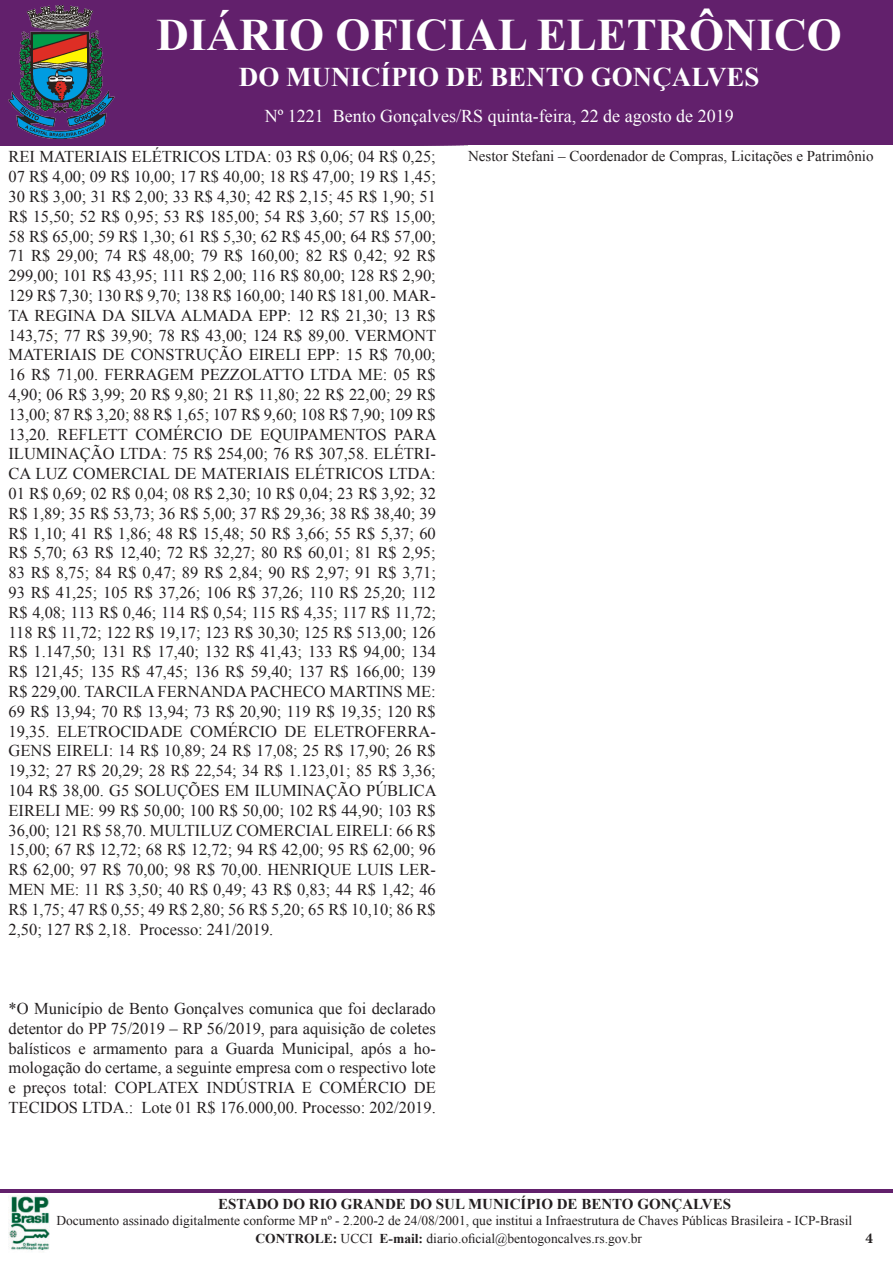
<style>
.page{position:relative;width:893px;height:1263px;background:#fff}
.page>*{position:absolute;margin:0;border:0;box-sizing:border-box;transform-origin:0 0}
.t1{font:700 45px "Times New Roman";color:#fff}
.t2{font:700 27px "Times New Roman";color:#fff}
.t3{font:18px "Times New Roman";color:#fff}
.t4{font:16.5px/19.8px "Times New Roman";color:#231f20;text-align:justify}
.t5{font:15px "Times New Roman";color:#231f20}
.t6{font:700 15px "Times New Roman";color:#231f20}
.t7{font:700 15px "Minion Pro";color:#231f20}
.t8{font:13.5px "Times New Roman";color:#231f20}
.s1{font-weight:700}
</style>
<div class="page">
<svg style="left:0;top:0;width:893px;height:146px;background:#60256c"></svg>
<hr style="left:0;top:1189px;width:893px;height:3px;background:#62206c">
<img style="left:9px;top:1195px;width:41px;height:56px">
<p class="t1" style="left:157px;top:4px;width:687px">DIÁRIO OFICIAL ELETRÔNICO</p>
<p class="t2" style="left:239px;top:58px;width:522px">DO MUNICÍPIO DE BENTO GONÇALVES</p>
<p class="t3" style="left:288px;top:104px;width:346px">12 1 Bento Gonçalves/RS quinta-feira, 22 de a</p>
<p class="t3" style="left:725px;top:104px;width:10px">9</p>
<p class="t3" style="left:265px;top:104px;width:469px">Nº 472 Bento Gonçalves/RS Quarta-feira, 10 de Agosto de 2016</p>
<p class="t3" style="left:306px;top:104px;width:10px">3</p>
<p class="t3" style="left:501px;top:104px;width:16px">in</p>
<p class="t4" style="left:9px;top:147px;width:430px">REI MATERIAIS ELÉTRICOS LTDA: 03 R$ 0,06; 04 R$ 0,25; 07 R$ 4,00; 09 R$ 10,00; 17 R$ 40,00; 18 R$ 47,00; 19 R$ 1,45; 30 R$ 3,00; 31 R$ 2,00; 33 R$ 4,30; 42 R$ 2,15; 45 R$ 1,90; 51<br>R$ 15,50; 52 R$ 0,95; 53 R$ 185,00; 54 R$ 3,60; 57 R$ 15,00; 58 R$ 65,00; 59 R$ 1,30; 61 R$ 5,30; 62 R$ 45,00; 64 R$ 57,00; 71 R$ 29,00; 74 R$ 48,00; 79 R$ 160,00; 82 R$ 0,42; 92 R$ 299,00; 101 R$ 43,95; 111 R$ 2,00; 116 R$ 80,00; 128 R$ 2,90; 129 R$ 7,30; 130 R$ 9,70; 138 R$ 160,00; 140 R$ 181,00. MAR-TA REGINA DA SILVA ALMADA EPP: 12 R$ 21,30; 13 R$ 143,75; 77 R$ 39,90; 78 R$ 43,00; 124 R$ 89,00. VERMONT MATERIAIS DE CONSTRUÇÃO EIRELI EPP: 15 R$ 70,00; 16 R$ 71,00. FERRAGEM PEZZOLATTO LTDA ME: 05 R$ 4,90; 06 R$ 3,99; 20 R$ 9,80; 21 R$ 11,80; 22 R$ 22,00; 29 R$ 13,00; 87 R$ 3,20; 88 R$ 1,65; 107 R$ 9,60; 108 R$ 7,90; 109 R$ 13,20. REFLETT COMÉRCIO DE EQUIPAMENTOS PARA ILUMINAÇÃO LTDA: 75 R$ 254,00; 76 R$ 307,58. ELÉTRI-CA LUZ COMERCIAL DE MATERIAIS ELÉTRICOS LTDA:<br>01 R$ 0,69; 02 R$ 0,04; 08 R$ 2,30; 10 R$ 0,04; 23 R$ 3,92; 32<br>R$ 1,89; 35 R$ 53,73; 36 R$ 5,00; 37 R$ 29,36; 38 R$ 38,40; 39<br>R$ 1,10; 41 R$ 1,86; 48 R$ 15,48; 50 R$ 3,66; 55 R$ 5,37; 60<br>R$ 5,70; 63 R$ 12,40; 72 R$ 32,27; 80 R$ 60,01; 81 R$ 2,95; 83 R$ 8,75; 84 R$ 0,47; 89 R$ 2,84; 90 R$ 2,97; 91 R$ 3,71; 93 R$ 41,25; 105 R$ 37,26; 106 R$ 37,26; 110 R$ 25,20; 112<br>R$ 4,08; 113 R$ 0,46; 114 R$ 0,54; 115 R$ 4,35; 117 R$ 11,72; 118 R$ 11,72; 122 R$ 19,17; 123 R$ 30,30; 125 R$ 513,00; 126<br>R$ 1.147,50; 131 R$ 17,40; 132 R$ 41,43; 133 R$ 94,00; 134<br>R$ 121,45; 135 R$ 47,45; 136 R$ 59,40; 137 R$ 166,00; 139<br>R$ 229,00. TARCILA FERNANDA PACHECO MARTINS ME:<br>69 R$ 13,94; 70 R$ 13,94; 73 R$ 20,90; 119 R$ 19,35; 120 R$ 19,35. ELETROCIDADE COMÉRCIO DE ELETROFERRA-GENS EIRELI: 14 R$ 10,89; 24 R$ 17,08; 25 R$ 17,90; 26 R$ 19,32; 27 R$ 20,29; 28 R$ 22,54; 34 R$ 1.123,01; 85 R$ 3,36; 104 R$ 38,00. G5 SOLUÇÕES EM ILUMINAÇÃO PÚBLICA EIRELI ME: 99 R$ 50,00; 100 R$ 50,00; 102 R$ 44,90; 103 R$ 36,00; 121 R$ 58,70. MULTILUZ COMERCIAL EIRELI: 66 R$ 15,00; 67 R$ 12,72; 68 R$ 12,72; 94 R$ 42,00; 95 R$ 62,00; 96<br>R$ 62,00; 97 R$ 70,00; 98 R$ 70,00. HENRIQUE LUIS LER-MEN ME: 11 R$ 3,50; 40 R$ 0,49; 43 R$ 0,83; 44 R$ 1,42; 46<br>R$ 1,75; 47 R$ 0,55; 49 R$ 2,80; 56 R$ 5,20; 65 R$ 10,10; 86 R$ 2,50; 127 R$ 2,18. Processo: 241/2019.</p>
<p class="t4" style="left:9px;top:998px;width:429px">*O Município de Bento Gonçalves comunica que foi declarado detentor do PP 75/2019 – RP 56/2019, para aquisição de coletes balísticos e armamento para a Guarda Municipal, após a ho&shy;mologação do certame, a seguinte empresa com o respectivo lote e preços total: COPLATEX INDÚSTRIA E COMÉRCIO DE TECIDOS LTDA.: Lote 01 R$ 176.000,00. Processo: 202/2019.</p>
<p class="t5" style="left:468px;top:146px;width:407px">Nestor Stefani – Coordenador de Compras, Licitações e Patrimônio</p>
<p class="t6" style="left:218px;top:1193px;width:514px">ESTADO DO RIO GRANDE DO SUL MUNICÍPIO DE BENTO GONÇALVES</p>
<p class="t8" style="left:56px;top:1211px;width:797px">Documento assinado digitalmente conforme MP nº - 2.200-2 de 24/08/2001, que institui a Infraestrutura de Chaves Públicas Brasileira - ICP-Brasil</p>
<p class="t8" style="left:255px;top:1229px;width:388px"><span class="s1">CONTROLE:</span> UCCI <span class="s1">E-mail:</span> diario.oficial@bentogoncalves.rs.gov.br</p>
<p class="t7" style="left:865px;top:1227px;width:9px">4</p>
</div>
